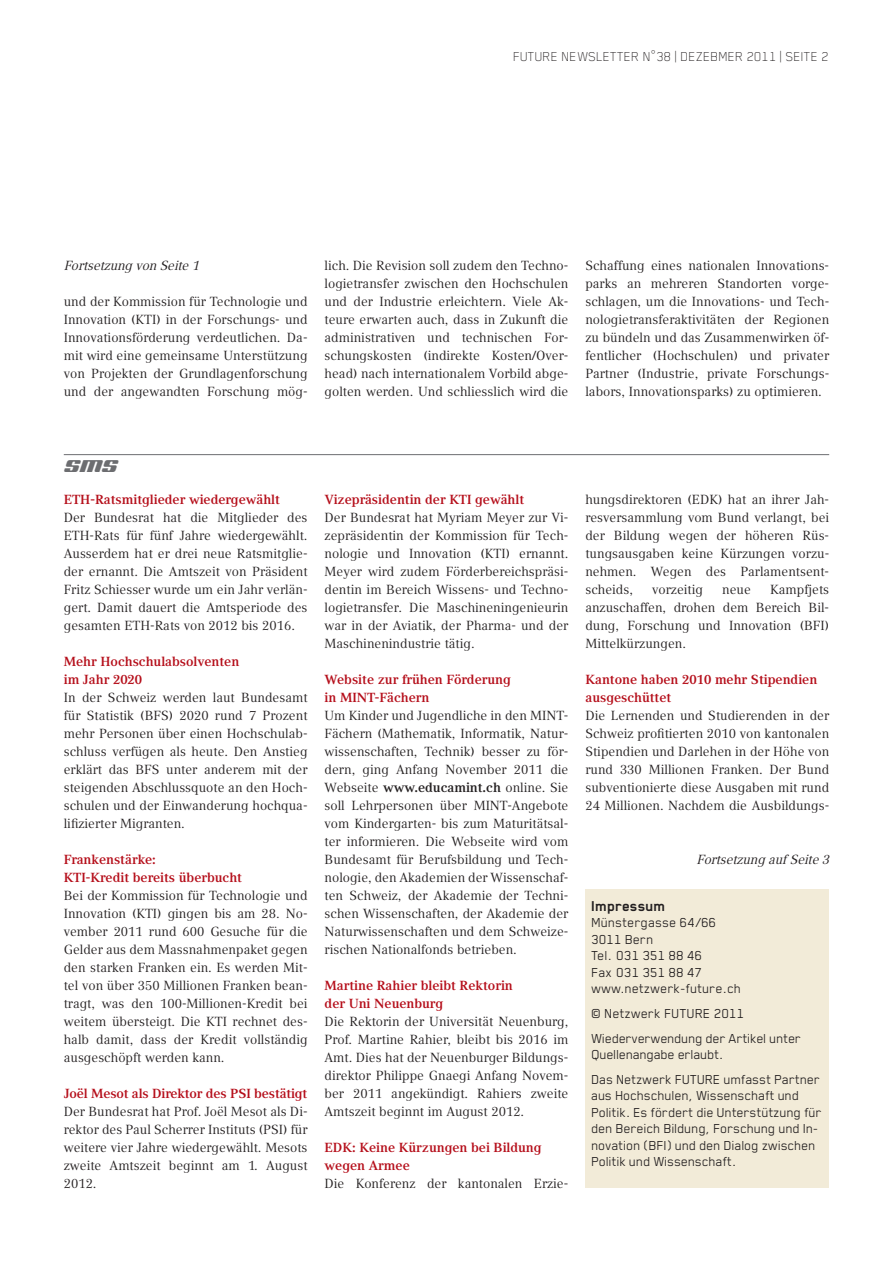
<style>
.page{position:relative;width:893px;height:1263px;background:#fff}
.page>*{position:absolute;margin:0;border:0;box-sizing:border-box;transform-origin:0 0}
.t1{font:700 16.5px "Blender";color:#231f20}
.t2{font:15px/16.5px "Blender";letter-spacing:-.01em;color:#231f20}
.t3{font:100 15px "Blender";color:#231f20}
.t4{font:13.2px/18px "Compatil Text LT";color:#231f20;text-align:justify}
.t5{font:700 13.2px/18px "Compatil Text LT";color:#b50e1a}
.t6{font:italic 13.2px "Compatil Text LT";color:#231f20}
.s1{font-weight:700}
</style>
<div class="page">
<hr style="left:64px;top:454px;width:765px;height:1px;background:#6c6d70">
<div style="left:585px;top:889px;width:244px;height:299px;background:#f2ebd8"></div>
<p class="t3" style="left:513px;top:48px;width:317px">FUTURE NEWSLETTER N°38 | DEZEBMER 2011 | SEITE 2</p>
<p class="t6" style="left:64px;top:258px;width:140px">Fortsetzung von Seite1</p>
<p class="t4" style="left:64px;top:292px;width:245px">und der Kommission für Technologie und Innovation (KTI) in der Forschungs- und Innovationsförderung verdeutlichen. Da&shy;mit wird eine gemeinsame Unterstützung von Projekten der Grundlagenforschung und der angewandten Forschung mög-</p>
<p class="t4" style="left:325px;top:256px;width:245px">lich. Die Revision soll zudem den Techno&shy;logietransfer zwischen den Hochschulen und der Industrie erleichtern. Viele Ak&shy;teure erwarten auch, dass in Zukunft die administrativen und technischen For&shy;schungskosten (indirekte Kosten/Over&shy;head) nach internationalem Vorbild abge&shy;golten werden. Und schliesslich wird die</p>
<p class="t4" style="left:585px;top:256px;width:245px">Schaffung eines nationalen Innovations&shy;parks an mehreren Standorten vorge&shy;schlagen, um die Innovations- und Tech&shy;nologietransferaktivitäten der Regionen zu bündeln und das Zusammenwirken öf&shy;fentlicher (Hochschulen) und privater Partner (Industrie, private Forschungs&shy;labors, Innovationsparks) zu optimieren.</p>
<p class="t5" style="left:64px;top:490px;width:218px">ETH-Ratsmitglieder wiedergewählt</p>
<p class="t4" style="left:64px;top:508px;width:245px">Der Bundesrat hat die Mitglieder des ETH-Rats für fünf Jahre wiedergewählt.<br>Ausserdem hat er drei neue Ratsmitglie&shy;der ernannt. Die Amtszeit von Präsident Fritz Schiesser wurde um ein Jahr verlän&shy;gert. Damit dauert die Amtsperiode des gesamten ETH-Rats von 2012 bis 2016.</p>
<p class="t5" style="left:64px;top:652px;width:177px">Mehr Hochschulabsolventen im Jahr 2020</p>
<p class="t4" style="left:64px;top:688px;width:245px">In der Schweiz werden laut Bundesamt für Statistik (BFS) 2020 rund 7 Prozent mehr Personen über einen Hochschulab&shy;schluss verfügen als heute. Den Anstieg erklärt das BFS unter anderem mit der steigenden Abschlussquote an den Hoch&shy;schulen und der Einwanderung hochqua&shy;lifizierter Migranten.</p>
<p class="t5" style="left:64px;top:850px;width:180px">Frankenstärke:<br>KTI-Kredit bereits überbucht</p>
<p class="t4" style="left:64px;top:886px;width:245px">Bei der Kommission für Technologie und Innovation (KTI) gingen bis am 28. No&shy;vember 2011 rund 600 Gesuche für die Gelder aus dem Massnahmenpaket gegen den starken Franken ein. Es werden Mit&shy;tel von über 350 Millionen Franken bean&shy;tragt, was den 100-Millionen-Kredit bei weitem übersteigt. Die KTI rechnet des&shy;halb damit, dass der Kredit vollständig ausgeschöpft werden kann.</p>
<p class="t5" style="left:64px;top:1084px;width:245px">Joël Mesot als Direktor des PSI bestätigt</p>
<p class="t4" style="left:64px;top:1102px;width:245px">Der Bundesrat hat Prof. Joël Mesot als Di&shy;rektor des Paul Scherrer Instituts (PSI) für weitere vier Jahre wiedergewählt. Mesots zweite Amtszeit beginnt am 1. August 2012.</p>
<p class="t5" style="left:325px;top:490px;width:201px">Vizepräsidentin der KTI gewählt</p>
<p class="t4" style="left:325px;top:508px;width:245px">Der Bundesrat hat Myriam Meyer zur Vi&shy;zepräsidentin der Kommission für Tech&shy;nologie und Innovation (KTI) ernannt.<br>Meyer wird zudem Förderbereichspräsi&shy;dentin im Bereich Wissens- und Techno&shy;logietransfer. Die Maschineningenieurin war in der Aviatik, der Pharma- und der Maschinenindustrie tätig.</p>
<p class="t5" style="left:325px;top:670px;width:188px">Website zur frühen Förderung in MINT-Fächern</p>
<p class="t4" style="left:325px;top:706px;width:245px">Um Kinder und Jugendliche in den MINT-Fächern (Mathematik, Informatik, Natur&shy;wissenschaften, Technik) besser zu för&shy;dern, ging Anfang November 2011 die Webseite <span class="s1">www.educamint.ch</span> online. Sie soll Lehrpersonen über MINT-Angebote vom Kindergarten- bis zum Maturitätsal&shy;ter informieren. Die Webseite wird vom Bundesamt für Berufsbildung und Tech&shy;nologie, den Akademien der Wissenschaf&shy;ten Schweiz, der Akademie der Techni&shy;schen Wissenschaften, der Akademie der Naturwissenschaften und dem Schweize&shy;rischen Nationalfonds betrieben.</p>
<p class="t5" style="left:325px;top:976px;width:190px">Martine Rahier bleibt Rektorin der Uni Neuenburg</p>
<p class="t4" style="left:325px;top:1012px;width:245px">Die Rektorin der Universität Neuenburg, Prof. Martine Rahier, bleibt bis 2016 im Amt. Dies hat der Neuenburger Bildungs&shy;direktor Philippe Gnaegi Anfang Novem&shy;ber 2011 angekündigt. Rahiers zweite Amtszeit beginnt im August 2012.</p>
<p class="t5" style="left:325px;top:1138px;width:218px">EDK: Keine Kürzungen bei Bildung wegen Armee</p>
<p class="t4" style="left:325px;top:1174px;width:245px">Die Konferenz der kantonalen Erzie-</p>
<p class="t4" style="left:585px;top:490px;width:245px">hungsdirektoren (EDK) hat an ihrer Jah&shy;resversammlung vom Bund verlangt, bei der Bildung wegen der höheren Rüs&shy;tungsausgaben keine Kürzungen vorzu&shy;nehmen. Wegen des Parlamentsent&shy;scheids,</p>
<p class="t4" style="left:585px;top:580px;width:245px;text-indent:185px">Kampfjets anzuschaffen, drohen dem Bereich Bil&shy;dung, Forschung und Innovation (BFI)<br>Mittelkürzungen.</p>
<p class="t5" style="left:585px;top:670px;width:233px">Kantone haben 2010 mehr Stipendien ausgeschüttet</p>
<p class="t4" style="left:585px;top:706px;width:245px">Die Lernenden und Studierenden in der Schweiz profitierten 2010 von kantonalen Stipendien und Darlehen in der Höhe von rund 330 Millionen Franken. Der Bund subventionierte diese Ausgaben mit rund 24 Millionen. Nachdem die Ausbildungs-</p>
<p class="t4" style="left:652px;top:580px;width:52px">vorzeitig</p>
<p class="t4" style="left:722px;top:580px;width:30px">neue</p>
<p class="t6" style="left:697px;top:852px;width:138px">Fortsetzung auf Seite3</p>
<p class="t1" style="left:592px;top:897px;width:76px">Impressum</p>
<p class="t2" style="left:592px;top:913px;width:151px">Münstergasse 64/66<br>3011 Bern<br>Tel. 031 351 88 46<br>Fax 031 351 88 47 www.netzwerk-future.ch</p>
<p class="t2" style="left:592px;top:1000px;width:211px;line-height:24.8px">© Netzwerk FUTURE 2011<br>Wiederverwendung der Artikel unter</p>
<p class="t2" style="left:592px;top:1041px;width:230px;line-height:24.8px">Quellenangabe erlaubt.<br>Das Netzwerk FUTURE umfasst Partner</p>
<p class="t2" style="left:592px;top:1087px;width:232px">aus Hochschulen, Wissenschaft und Politik. Es fördert die Unterstützung für den Bereich Bildung, Forschung und In&shy;novation (BFI) und den Dialog zwischen Politik und Wissenschaft.</p>
</div>
